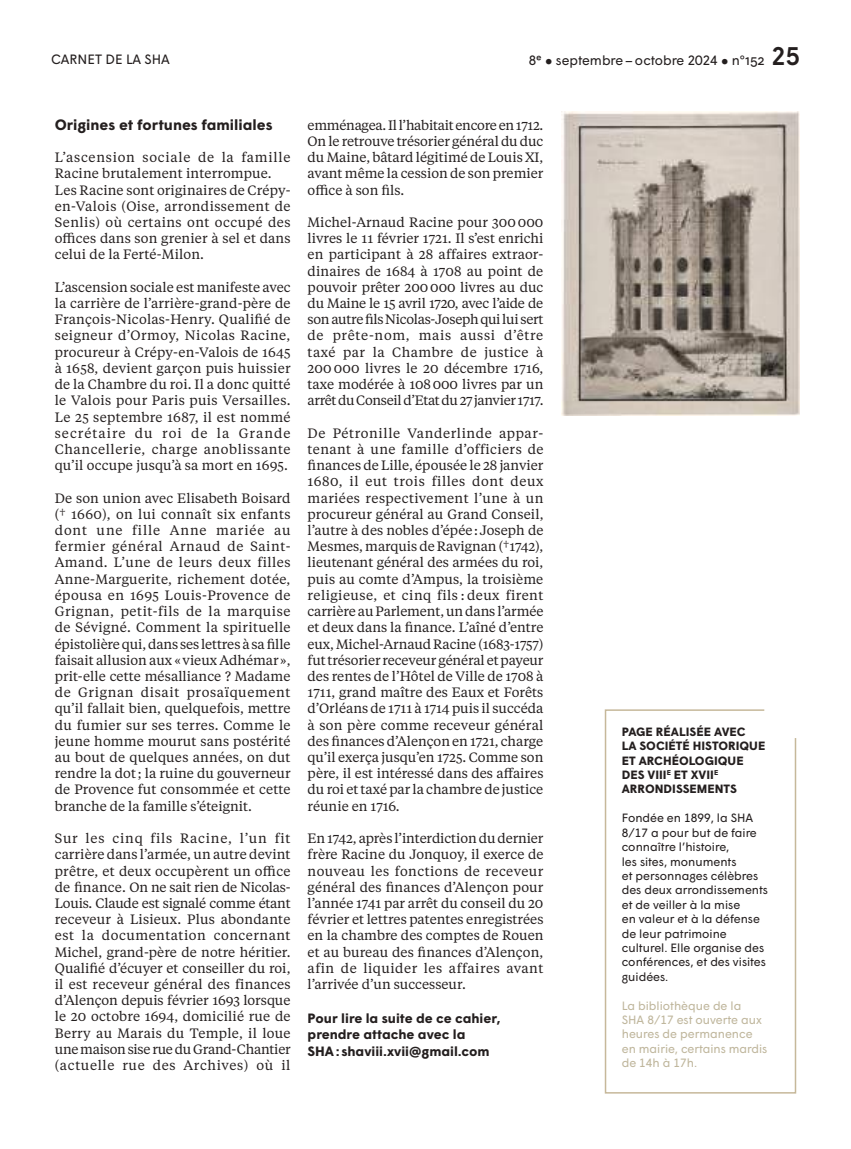
<style>
.page{position:relative;width:851px;height:1149px;background:#fff}
.page>*{position:absolute;margin:0;border:0;box-sizing:border-box;transform-origin:0 0}
.t1{font:700 15px "Wigrum";color:#241f1f}
.t2{font:13.5px/16.2px "Tiempos Text";letter-spacing:.01em;color:#241f1f;text-align:justify}
.t3{font:700 13.5px/16.5px "Wigrum";color:#241f1f}
.t4{font:13.5px "Wigrum";color:#241f1f}
.t5{font:12px/14.4px "Wigrum";color:#241f1f}
.t6{font:12px/14.4px "Wigrum";color:#bfb69c}
.t7{font:700 12px/14.4px "Wigrum";color:#241f1f}
.s1{font-weight:500;font-size:25.5px}
</style>
<div class="page">
<svg style="left:604px;top:709px;width:192px;height:384px"></svg>
<img style="left:562px;top:112px;width:237px;height:303px">
<p class="t4" style="left:51px;top:49px;width:120px">CARNET DE LA SHA</p>
<p class="t4" style="left:528px;top:50px;width:272px">8e ● septembre – octobre 2024 ● n°152 <span class="s1">25</span></p>
<p class="t1" style="left:55px;top:113px;width:219px">Origines et fortunes familiales</p>
<p class="t2" style="left:55px;top:149px;width:237px;text-align:left">L’ascension sociale de la famille Racine brutalement interrompue.<br>Les Racine sont originaires de Crépy&shy;en-Valois (Oise, arrondissement de Senlis) où certains ont occupé des offices dans son grenier à sel et dans celui de la Ferté-Milon.</p>
<p class="t2" style="left:55px;top:278px;width:237px">L’ascension sociale est manifeste avec la carrière de l’arrière-grand-père de François-Nicolas-Henry. Qualifié de seigneur d’Ormoy, Nicolas Racine, procureur à Crépy-en-Valois de 1645 à 1658, devient garçon puis huissier de la Chambre du roi. Il a donc quitté le Valois pour Paris puis Versailles.<br>Le 25 septembre 1687, il est nommé secrétaire du roi de la Grande Chancellerie, charge anoblissante qu’il occupe jusqu’à sa mort en 1695.</p>
<p class="t2" style="left:55px;top:489px;width:237px">De son union avec Elisabeth Boisard († 1660), on lui connaît six enfants dont une fille Anne mariée au fermier général Arnaud de Saint-Amand. L’une de leurs deux filles Anne-Marguerite, richement dotée, épousa en 1695 Louis-Provence de Grignan, petit-fils de la marquise de Sévigné. Comment la spirituelle épistolière qui, dans ses lettres à sa fille faisait allusion aux «vieux Adhémar», prit-elle cette mésalliance ? Madame de Grignan disait prosaïquement qu’il fallait bien, quelquefois, mettre du fumier sur ses terres. Comme le jeune homme mourut sans postérité au bout de quelques années, on dut rendre la dot; la ruine du gouverneur de Provence fut consommée et cette branche de la famille s’éteignit.</p>
<p class="t2" style="left:55px;top:829px;width:237px">Sur les cinq fils Racine, l’un fit carrière dans l’armée, un autre devint prêtre, et deux occupèrent un office de finance. On ne sait rien de Nicolas-Louis. Claude est signalé comme étant receveur à Lisieux. Plus abondante est la documentation concernant Michel, grand-père de notre héritier.<br>Qualifié d’écuyer et conseiller du roi, il est receveur général des finances d’Alençon depuis février 1693 lorsque le 20 octobre 1694, domicilié rue de Berry au Marais du Temple, il loue une maison sise rue du Grand-Chantier (actuelle rue des Archives) où il</p>
<p class="t2" style="left:307px;top:116px;width:237px">emménagea. Il l’habitait encore en 1712.<br>On le retrouve trésorier général du duc du Maine, bâtard légitimé de Louis XI, avant même la cession de son premier office à son fils.</p>
<p class="t2" style="left:307px;top:213px;width:237px">Michel-Arnaud Racine pour 300000 livres le 11 février 1721. Il s’est enrichi en participant à 28 affaires extraor&shy;dinaires de 1684 à 1708 au point de pouvoir prêter 200000 livres au duc du Maine le 15 avril 1720, avec l’aide de son autre fils Nicolas-Joseph qui lui sert de prête-nom, mais aussi d’être taxé par la Chambre de justice à 200000 livres le 20 décembre 1716, taxe modérée à 108000 livres par un arrêt du Conseil d’Etat du 27 janvier 1717.</p>
<p class="t2" style="left:307px;top:424px;width:237px">De Pétronille Vanderlinde appar&shy;tenant à une famille d’officiers de finances de Lille, épousée le 28 janvier 1680, il eut trois filles dont deux mariées respectivement l’une à un procureur général au Grand Conseil, l’autre à des nobles d’épée:Joseph de Mesmes, marquis de Ravignan (†1742), lieutenant général des armées du roi, puis au comte d’Ampus, la troisième religieuse, et cinq fils : deux firent carrière au Parlement, un dans l’armée et deux dans la finance. L’aîné d’entre eux, Michel-Arnaud Racine (1683-1757) fut trésorier receveur général et payeur des rentes de l’Hôtel de Ville de 1708 à 1711, grand maître des Eaux et Forêts d’Orléans de 1711 à 1714 puis il succéda à son père comme receveur général des finances d’Alençon en 1721, charge qu’il exerça jusqu’en 1725. Comme son père, il est intéressé dans des affaires du roi et taxé par la chambre de justice réunie en 1716.</p>
<p class="t2" style="left:307px;top:829px;width:237px">En 1742, après l’interdiction du dernier frère Racine du Jonquoy, il exerce de nouveau les fonctions de receveur général des finances d’Alençon pour l’année 1741 par arrêt du conseil du 20 février et lettres patentes enregistrées en la chambre des comptes de Rouen et au bureau des finances d’Alençon, afin de liquider les affaires avant l’arrivée d’un successeur.</p>
<p class="t3" style="left:307px;top:1008px;width:194px">Pour lire la suite de ce cahier, prendre attache avec la<br>SHA : shaviii.xvii@gmail.com</p>
<p class="t7" style="left:621px;top:723px;width:145px">PAGE RÉALISÉE AVEC<br>LA SOCIÉTÉ HISTORIQUE<br>ET ARCHÉOLOGIQUE<br>DES VIII<sup>E</sup> ET XVII<sup>E<br></sup>ARRONDISSEMENTS</p>
<p class="t5" style="left:621px;top:809px;width:148px">Fondée en 1899, la SHA<br>8/17 a pour but de faire connaître l’histoire,<br>les sites, monuments<br>et personnages célèbres des deux arrondissements et de veiller à la mise<br>en valeur et à la défense de leur patrimoine culturel. Elle organise des conférences, et des visites guidées.</p>
<p class="t6" style="left:621px;top:997px;width:147px">La bibliothèque de la<br>SHA 8/17 est ouverte aux heures de permanence en mairie, certains mardis de 14h à 17h.</p>
</div>
